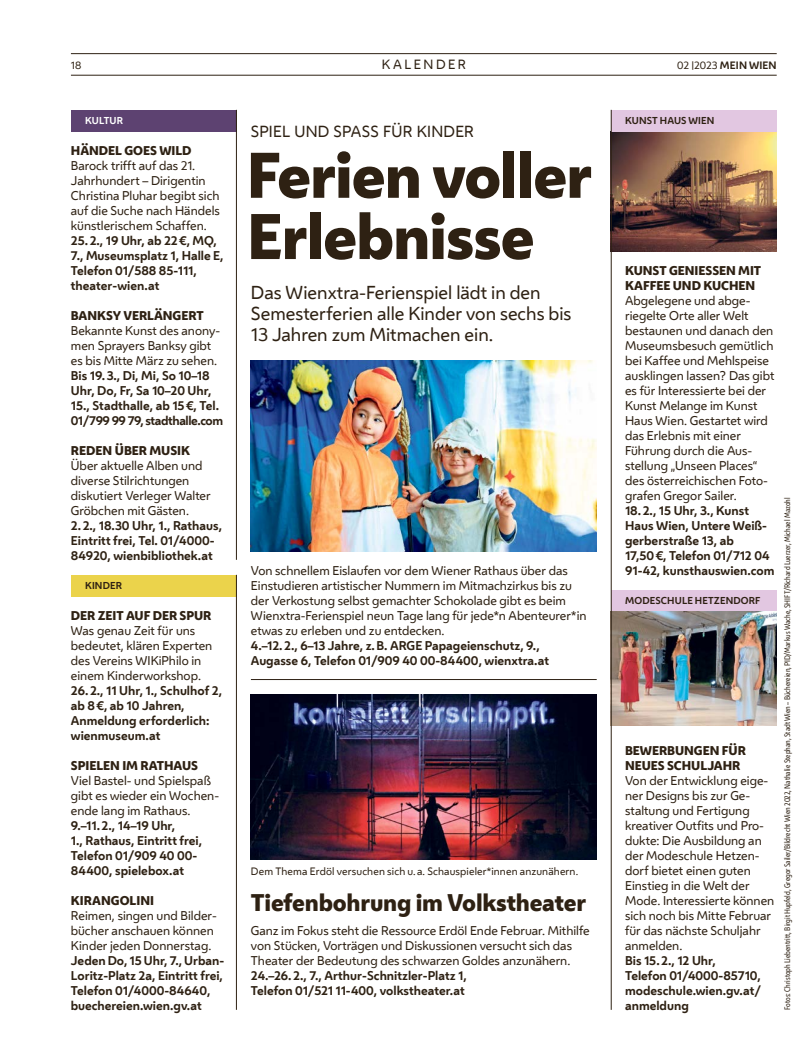
<style>
.page{position:relative;width:798px;height:1063px;background:#fff}
.page>*{position:absolute;margin:0;border:0;box-sizing:border-box;transform-origin:0 0}
.HL_Header_45pt{font:800 60px/61.2px "Wiener Melange";letter-spacing:-.02em;color:#2e2113}
.HL_Header_18pt{font:800 22.5px "Wiener Melange";letter-spacing:-.01em;color:#2e2113}
.HL_VS_14pt{font:17.5px/21px "Wiener Melange";color:#2e2113}
.HL_Vorzeile_12pt{font:15px "Wiener Melange";letter-spacing:.015em;color:#2e2113}
.t1{font:12.5px "Wiener Melange";color:#2e2113}
.FT_FT{font:11.88px/15px "Wiener Melange";color:#2e2113}
.FT_FT-2{font:700 11.88px/15px "Wiener Melange";color:#2e2113}
.HL_Header_18pt-2{font:11.88px/15px "Wiener Melange";color:#2e2113}
.Spalte_Infobox_Spalte_Header{font:800 11.88px/15px "Wiener Melange";letter-spacing:-.005em;color:#2e2113}
.Spalte_Infobox_Spalte_Header-2{font:11.88px/15px "Wiener Melange";color:#2e2113}
.HL_Header_18pt-3{font:700 11.88px "Wiener Melange";color:#2e2113}
.FT_Bildunterschrift{font:10px "Wiener Melange";letter-spacing:.015em;color:#2e2113}
.t2{font:700 10px "Wiener Melange";letter-spacing:.01em;color:#2e2113}
.Spalte_Infobox_Spalte_Markerl{font:700 9.38px "Wiener Melange";letter-spacing:.015em;color:#2e2113}
.Spalte_Infobox_Spalte_Markerl-2{font:700 9.38px "Wiener Melange";letter-spacing:.01em;color:#fff}
.t3{font:7.5px "Wiener Melange Cd";color:#2e2113}
.s1{font-weight:400}
.s2{font-weight:400;font-size:7.5px}
</style>
<div class="page">
<hr style="left:71px;top:75px;width:705px;height:1px;background:#2e2113">
<hr style="left:71px;top:53px;width:705px;height:1px;background:#2e2113">
<img style="left:611px;top:132px;width:165px;height:120px">
<div style="left:71px;top:110px;width:166px;height:22px;background:#5d4271"></div>
<img style="left:251px;top:695px;width:345px;height:165px">
<hr style="left:251px;top:679px;width:345px;height:1px;background:#2e2113">
<div style="left:610px;top:110px;width:166px;height:22px;background:#e2c7e1"></div>
<div style="left:610px;top:590px;width:166px;height:22px;background:#e2c7e1"></div>
<div style="left:71px;top:575px;width:166px;height:22px;background:#ebd34b"></div>
<hr style="left:236px;top:110px;width:1px;height:450px;background:#2e2113">
<hr style="left:236px;top:575px;width:1px;height:435px;background:#2e2113">
<img style="left:611px;top:611px;width:165px;height:114px">
<img style="left:251px;top:360px;width:345px;height:191px">
<hr style="left:610px;top:110px;width:1px;height:900px;background:#2e2113">
<p class="FT_Bildunterschrift" style="left:71px;top:58px;width:12px">18</p>
<p class="t1" style="left:381px;top:55px;width:22px">Kale</p>
<p class="t1" style="left:423px;top:55px;width:23px">nder</p>
<p class="Spalte_Infobox_Spalte_Markerl-2" style="left:85px;top:113px;width:39px">KULTUR</p>
<h1 class="Spalte_Infobox_Spalte_Header" style="left:71px;top:143px;width:122px">HÄNDEL GOES WILD</h1>
<p class="FT_FT" style="left:71px;top:157px;width:150px">Barock trifft auf das 21.<br>Jahrhundert – Dirigentin<br>Christina Pluhar begibt sich auf die Suche nach Händels künstlerischem Schaffen.</p>
<p class="FT_FT-2" style="left:71px;top:232px;width:154px">25.2., 19 Uhr, ab 22€, MQ,<br>7., Museumsplatz 1, Halle E,</p>
<p class="FT_FT-2" style="left:71px;top:262px;width:127px">Telefon 01/588 85-111,</p>
<p class="FT_FT-2" style="left:71px;top:277px;width:90px">theater-wien.at</p>
<h1 class="Spalte_Infobox_Spalte_Header" style="left:71px;top:308px;width:134px">BANKSY VERLÄNGERT</h1>
<p class="FT_FT" style="left:71px;top:322px;width:151px">Bekannte Kunst des anony&shy;men Sprayers Banksy gibt es bis Mitte März zu sehen.</p>
<p class="FT_FT-2" style="left:71px;top:367px;width:154px">Bis 19.3., Di, Mi, So 10–18<br>Uhr, Do, Fr, Sa 10–20 Uhr,<br>15., Stadthalle, ab 15€, Tel.<br>01/799 99 79, stadthalle.com</p>
<h1 class="Spalte_Infobox_Spalte_Header" style="left:71px;top:443px;width:121px">REDEN ÜBER MUSIK</h1>
<h1 class="Spalte_Infobox_Spalte_Header-2" style="left:71px;top:457px;width:141px">Über aktuelle Alben und diverse Stilrichtungen diskutiert Verleger Walter<br>Gröbchen mit Gästen.</h1>
<p class="FT_FT-2" style="left:71px;top:517px;width:153px">2.2., 18.30 Uhr, 1., Rathaus,<br>Eintritt frei, Tel. 01/4000-<br>84920, wienbibliothek.at</p>
<p class="Spalte_Infobox_Spalte_Markerl" style="left:85px;top:578px;width:38px">KINDER</p>
<h1 class="Spalte_Infobox_Spalte_Header" style="left:71px;top:608px;width:142px">DER ZEIT AUF DER SPUR</h1>
<p class="FT_FT" style="left:71px;top:622px;width:143px">Was genau Zeit für uns bedeutet, klären Experten des Vereins WIKiPhilo in einem Kinderworkshop.</p>
<p class="FT_FT-2" style="left:71px;top:682px;width:153px">26.2., 11 Uhr, 1., Schulhof 2, ab 8€, ab 10 Jahren,</p>
<p class="FT_FT-2" style="left:71px;top:712px;width:140px">Anmeldung erforderlich: wienmuseum.at</p>
<h1 class="Spalte_Infobox_Spalte_Header" style="left:71px;top:758px;width:128px">SPIELEN IM RATHAUS</h1>
<p class="FT_FT" style="left:71px;top:772px;width:150px">Viel Bastel- und Spielspaß gibt es wieder ein Wochen&shy;ende lang im Rathaus.</p>
<p class="FT_FT-2" style="left:71px;top:817px;width:106px">9.–11.2., 14–19 Uhr,</p>
<p class="FT_FT-2" style="left:71px;top:832px;width:133px">1., Rathaus, Eintritt frei,<br>Telefon 01/909 40 00-<br>84400, spielebox.at</p>
<h1 class="Spalte_Infobox_Spalte_Header" style="left:71px;top:893px;width:85px">KIRANGOLINI</h1>
<p class="FT_FT" style="left:71px;top:907px;width:147px">Reimen, singen und Bilder&shy;bücher anschauen können<br>Kinder jeden Donnerstag.</p>
<p class="FT_FT-2" style="left:71px;top:952px;width:155px">Jeden Do, 15 Uhr, 7., Urban-<br>Loritz-Platz 2a, Eintritt frei,<br>Telefon 01/4000-84640, buechereien.wien.gv.at</p>
<p class="HL_Vorzeile_12pt" style="left:251px;top:119px;width:224px">SPIEL UN D SPASS FÜR KIN DER</p>
<h1 class="HL_Header_45pt" style="left:246px;top:145px;width:347px">Ferien voller<br>Erlebnisse</h1>
<p class="HL_VS_14pt" style="left:251px;top:282px;width:322px">Das Wienxtra-Ferienspiel lädt in den<br>Semesterferien alle Kinder von sechs bis<br>13 Jahren zum Mitmachen ein.</p>
<p class="FT_FT" style="left:251px;top:562px;width:337px">Von schnellem Eislaufen vor dem Wiener Rathaus über das Einstudieren artistischer N ummern im Mitmachzirkus bis zu der Verkostung selbst gemachter Schokolade gibt es beim Wienxtra-Ferienspiel neun Tage lang für jede*n Abenteurer*in etwas zu erleben und zu entdecken.</p>
<p class="FT_FT-2" style="left:251px;top:637px;width:290px">4.–12.2., 6–13 Jahre, z.B. ARGE Papageienschutz, 9.,</p>
<p class="FT_FT-2" style="left:251px;top:652px;width:299px">Augasse 6, Telefon 01/909 40 00-84400, wienxtra.at</p>
<p class="FT_Bildunterschrift" style="left:251px;top:864px;width:329px">Dem Thema Erdöl versuchen sich u.a. Schauspieler*innen anzunähern.</p>
<h1 class="HL_Header_18pt" style="left:251px;top:887px;width:337px">Tiefenbohrung im Volkstheater</h1>
<h1 class="HL_Header_18pt-2" style="left:251px;top:922px;width:340px">Ganz im Fokus steht die Ressource Erdöl Ende Februar. Mithilfe von Stücken, Vorträgen und Diskussionen versucht sich das<br>Theater der Bedeutung des schwarzen Goldes anzunähern.</h1>
<h1 class="HL_Header_18pt-3" style="left:251px;top:965px;width:217px">24.–26.2., 7., Arthur-Schnitzler-Platz 1,</h1>
<h1 class="HL_Header_18pt-3" style="left:251px;top:980px;width:215px">Telefon 01/521 11-400, volkstheater.at</h1>
<p class="t2" style="left:677px;top:57px;width:101px"><span class="s1">02</span> <span class="s2">|</span><span class="s1">2023</span> MEIN WIEN</p>
<p class="Spalte_Infobox_Spalte_Markerl" style="left:625px;top:113px;width:91px">KUNST HAUS WIEN</p>
<h1 class="Spalte_Infobox_Spalte_Header" style="left:625px;top:263px;width:138px">KUNST GENIESSEN MIT<br>KAFFEE UND KUCHEN</h1>
<p class="FT_FT" style="left:625px;top:292px;width:151px">Abgelegene und abge&shy;riegelte Orte aller Welt bestaunen und danach den<br>Museumsbesuch gemütlich bei Kaffee und Mehlspeise ausklingen lassen? Das gibt es für Interessierte bei der<br>Kunst Melange im Kunst<br>Haus Wien. Gestartet wird das Erlebnis mit einer<br>Führung durch die Aus&shy;stellung „Unseen Places“ des österreichischen Foto&shy;grafen Gregor Sailer.</p>
<p class="FT_FT-2" style="left:625px;top:502px;width:151px">18.2., 15 Uhr, 3., Kunst<br>Haus Wien, Untere Weiß&shy;gerberstraße 13, ab<br>17,50€, Telefon 01/712 04<br>91-42, kunsthauswien.com</p>
<p class="Spalte_Infobox_Spalte_Markerl" style="left:625px;top:593px;width:137px">MODESCHULE HETZENDORF</p>
<h1 class="Spalte_Infobox_Spalte_Header" style="left:625px;top:743px;width:122px">BEWERBUNGEN FÜR<br>NEUES SCHULJAHR</h1>
<p class="FT_FT" style="left:625px;top:772px;width:151px">Von der Entwicklung eige&shy;ner Designs bis zur Ge&shy;staltung und Fertigung kreativer Outfits und Pro&shy;dukte: Die Ausbildung an der Modeschule Hetzen&shy;dorf bietet einen guten<br>Einstieg in die Welt der<br>Mode. Interessierte können sich noch bis Mitte Februar für das nächste Schuljahr anmelden.</p>
<p class="FT_FT-2" style="left:625px;top:952px;width:92px">Bis 15.2., 12 Uhr,</p>
<p class="FT_FT-2" style="left:625px;top:967px;width:137px;text-align:justify">Telefon 01/4000-85710, modeschule.wien.gv.at/ anmeldung</p>
<p class="t3" style="left:782px;top:1010px;width:514px;rotate:-90deg">Fotos: Christoph Liebentritt, Birgit Hupfeld, Gregor Sailer/Bildrecht Wien 2022, Nathalie Stephan, Stadt Wien – Büchereien, PID/Markus Wache, SHIFT/Richard Luerzer, Michael Mazohl</p>
</div>
